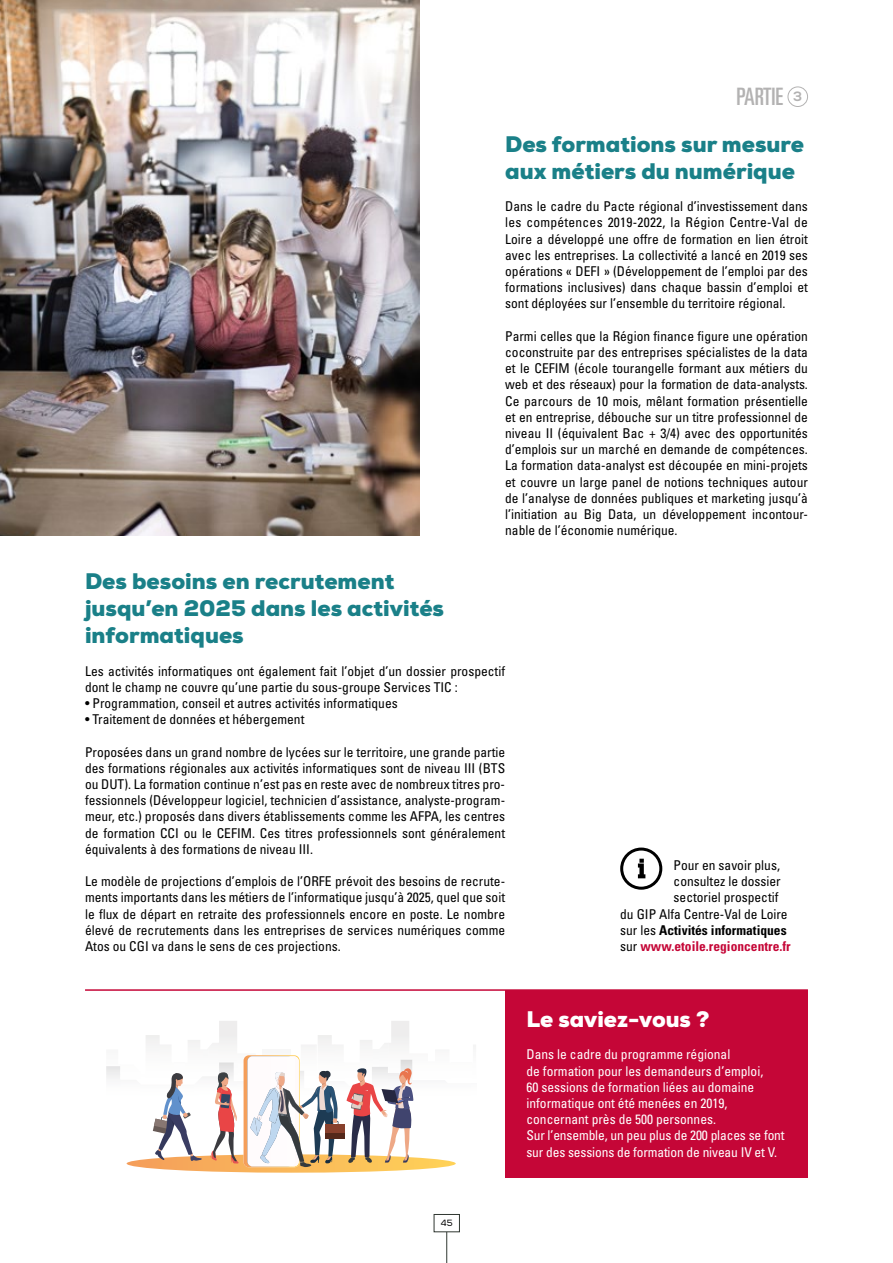
<style>
.page{position:relative;width:893px;height:1263px;background:#fff}
.page>*{position:absolute;margin:0;border:0;box-sizing:border-box;transform-origin:0 0}
.t1{font:ultra-condensed 24px "Univers";color:#b3b2b2}
.t2{font:900 22.5px/27px "Nexa";color:#1a8088}
.t3{font:900 22.5px "Nexa";color:#fff}
.t4{font:condensed 13.5px/16.2px "Univers";color:#000;text-align:justify}
.t5{font:condensed 13.5px/16.2px "Univers";color:#fff}
.t6{font:700 condensed 13.5px "Univers";color:#c50637}
.t7{font:700 condensed 13.5px "Univers";color:#000}
.t8{font:9px "Nexa";color:#000}
.s1{font-weight:400}
.s2{font-weight:400;color:#000}
</style>
<div class="page">
<hr style="left:446px;top:1232px;width:1px;height:31px;background:#303731">
<div style="left:434px;top:1214px;width:26px;height:18px;border:1px solid #303731"></div>
<img style="left:211px;top:1043px;width:7px;height:3px">
<img style="left:160px;top:1045px;width:11px;height:2px">
<img style="left:335px;top:1045px;width:8px;height:2px">
<svg style="left:127px;top:1055px;width:329px;height:118px"></svg>
<div style="left:788px;top:87px;width:20px;height:20px;border:1px solid #b3b2b2;border-radius:50%"></div>
<div style="left:505px;top:990px;width:303px;height:188px;background:#c50637"></div>
<img style="left:0;top:0;width:419px;height:535px">
<svg style="left:638px;top:859px;width:7px;height:19px"></svg>
<div style="left:620px;top:847px;width:42px;height:43px;border:3px solid #000;border-radius:50%"></div>
<hr style="left:85px;top:989px;width:723px;height:2px;background:#c50637">
<h1 class="t1" style="left:736px;top:83px;width:67px">PARTIE <sup>3</sup></h1>
<h2 class="t2" style="left:505px;top:131px;width:300px">Des formations sur mesure aux métiers du numérique</h2>
<p class="t4" style="left:505px;top:198px;width:304px">Dans le cadre du Pacte régional d’investissement dans les compétences 2019-2022, la Région Centre-Val de Loire a développé une offre de formation en lien étroit avec les entreprises. La collectivité a lancé en 2019 ses opérations « DEFI » (Développement de l’emploi par des formations inclusives) dans chaque bassin d’emploi et sont déployées sur l’ensemble du territoire régional.</p>
<p class="t4" style="left:505px;top:328px;width:304px">Parmi celles que la Région finance figure une opération coconstruite par des entreprises spécialistes de la data et le CEFIM (école tourangelle formant aux métiers du web et des réseaux) pour la formation de data-analysts.<br>Ce parcours de 10 mois, mêlant formation présentielle et en entreprise, débouche sur un titre professionnel de niveau II (équivalent Bac + 3/4) avec des opportunités d’emplois sur un marché en demande de compétences.<br>La formation data-analyst est découpée en mini-projets et couvre un large panel de notions techniques autour de l’analyse de données publiques et marketing jusqu’à l’initiation au Big Data, un développement incontour&shy;nable de l’économie numérique.</p>
<h2 class="t2" style="left:85px;top:568px;width:361px">Des besoins en recrutement jusqu’en 2025 dans les activités informatiques</h2>
<p class="t4" style="left:85px;top:662px;width:422px">Les activités informatiques ont également fait l’objet d’un dossier prospectif dont le champ ne couvre qu’une partie du sous-groupe Services TIC :</p>
<p class="t4" style="left:85px;top:695px;width:314px">• Programmation, conseil et autres activités informatiques</p>
<p class="t4" style="left:85px;top:711px;width:221px">• Traitement de données et hébergement</p>
<p class="t4" style="left:85px;top:743px;width:422px">Proposées dans un grand nombre de lycées sur le territoire, une grande partie des formations régionales aux activités informatiques sont de niveau III (BTS ou DUT). La formation continue n’est pas en reste avec de nombreux titres pro&shy;fessionnels (Développeur logiciel, technicien d’assistance, analyste-program&shy;meur, etc.) proposés dans divers établissements comme les AFPA, les centres de formation CCI ou le CEFIM. Ces titres professionnels sont généralement équivalents à des formations de niveau III.</p>
<p class="t4" style="left:85px;top:873px;width:422px">Le modèle de projections d’emplois de l’ORFE prévoit des besoins de recrute&shy;ments importants dans les métiers de l’informatique jusqu’à 2025, quel que soit le flux de départ en retraite des professionnels encore en poste. Le nombre élevé de recrutements dans les entreprises de services numériques comme Atos ou CGI va dans le sens de ces projections.</p>
<p class="t4" style="left:674px;top:857px;width:108px">Pour en savoir plus,</p>
<p class="t4" style="left:674px;top:873px;width:109px">consultez le dossier</p>
<p class="t4" style="left:674px;top:889px;width:106px">sectoriel prospectif</p>
<p class="t4" style="left:620px;top:905px;width:169px">du GIP Alfa Centre-Val de Loire</p>
<p class="t7" style="left:620px;top:922px;width:168px"><span class="s1">sur les</span> Activités informatiques</p>
<p class="t6" style="left:620px;top:938px;width:172px"><span class="s2">sur</span> www.etoile.regioncentre.fr</p>
<h2 class="t3" style="left:526px;top:1005px;width:185px">Le saviez-vous ?</h2>
<p class="t5" style="left:526px;top:1046px;width:260px">Dans le cadre du programme régional<br>de formation pour les demandeurs d’emploi,<br>60 sessions de formation liées au domaine informatique ont été menées en 2019, concernant près de 500 personnes.<br>Sur l’ensemble, un peu plus de 200 places se font sur des sessions de formation de niveau IV et V.</p>
<p class="t8" style="left:441px;top:1217px;width:13px">45</p>
</div>
